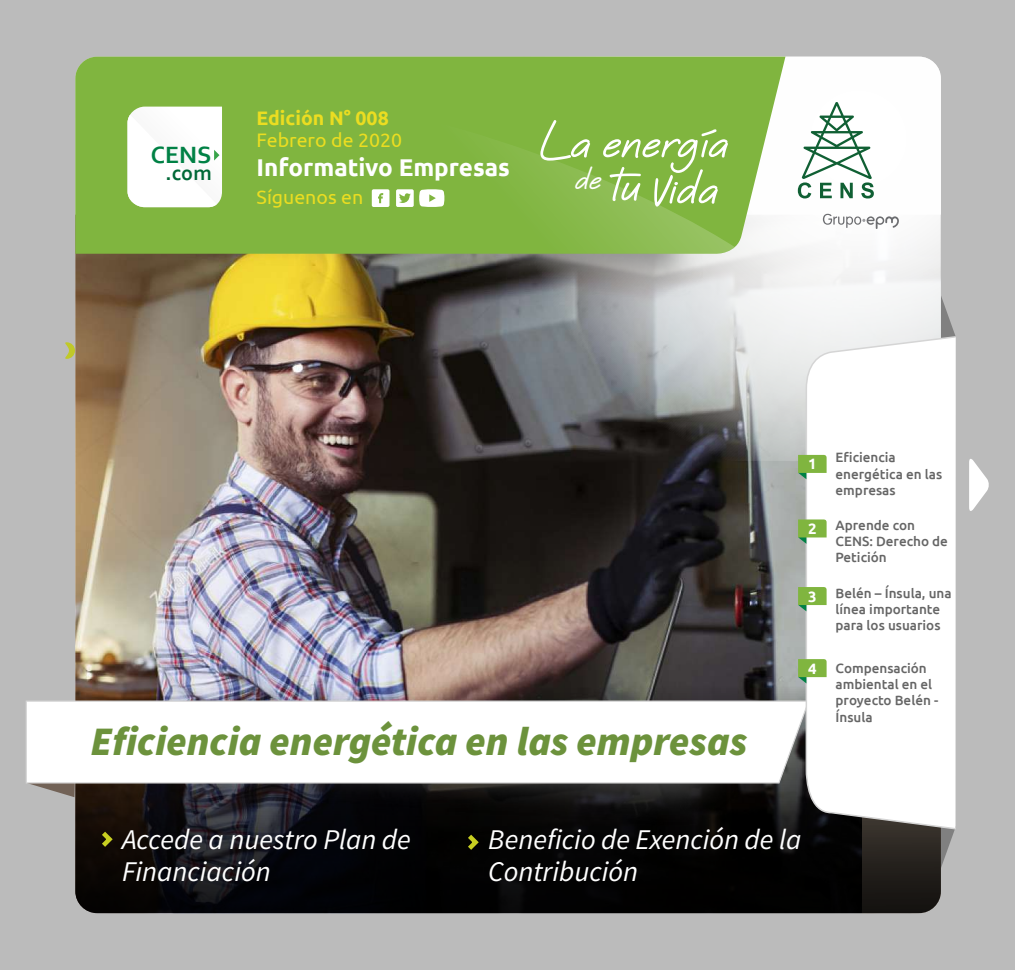
<style>
.page{position:relative;width:1015px;height:970px;background:#fff}
.page>*{position:absolute;margin:0;border:0;box-sizing:border-box;transform-origin:0 0}
.t1{font:italic 900 40.5px "Source Sans Pro";color:#6c923c}
.t2{font:700 32.25px "Quinzey";color:#fff}
.t3{font:italic 28.5px/31.5px "Source Sans Pro";color:#fff}
.t4{font:700 24.6px "Corbel";color:#008145}
.t5{font:700 24.3px "Ubuntu";color:#fff}
.t6{font:700 21.75px "Corbel";color:#006837}
.t7{font:19.5px "Ubuntu";color:#ebdd21}
.t8{font:700 19.5px "Ubuntu";color:#ebdd21}
.t9{font:700 15px "Ubuntu";color:#fff}
.t10{font:500 13.5px/16.2px "Ubuntu";color:#666}
</style>
<div class="page">
<div style="left:0;top:0;width:1015px;height:969px;background:#bbb"></div>
<svg style="left:969px;top:459px;width:20px;height:52px"></svg>
<svg style="left:941px;top:296px;width:14px;height:39px"></svg>
<svg style="left:941px;top:830px;width:14px;height:38px"></svg>
<img style="left:75px;top:323px;width:730px;height:207px">
<svg style="left:506px;top:57px;width:435px;height:404px"></svg>
<img style="left:75px;top:254px;width:654px;height:69px">
<svg style="left:75px;top:57px;width:718px;height:197px;fill:#80b53f"></svg>
<svg style="left:75px;top:78px;width:660px;height:176px"></svg>
<img style="left:75px;top:530px;width:866px;height:382px">
<div style="left:128px;top:106px;width:94px;height:101px;background:#fff"></div>
<svg style="left:540px;top:120px;width:50px;height:40px"></svg>
<svg style="left:603px;top:129px;width:125px;height:77px"></svg>
<svg style="left:372px;top:189px;width:17px;height:18px"></svg>
<svg style="left:396px;top:189px;width:48px;height:18px"></svg>
<svg style="left:30px;top:784px;width:45px;height:13px"></svg>
<img style="left:98px;top:784px;width:694px;height:65px">
<svg style="left:26px;top:699px;width:779px;height:85px"></svg>
<svg style="left:805px;top:335px;width:151px;height:495px"></svg>
<svg style="left:798px;top:519px;width:28px;height:24px"></svg>
<svg style="left:798px;top:454px;width:28px;height:25px"></svg>
<svg style="left:798px;top:658px;width:28px;height:25px"></svg>
<svg style="left:798px;top:586px;width:28px;height:25px"></svg>
<svg style="left:798px;top:102px;width:76px;height:96px"></svg>
<svg style="left:823px;top:214px;width:76px;height:15px"></svg>
<svg style="left:65px;top:342px;width:10px;height:17px"></svg>
<svg style="left:97px;top:826px;width:19px;height:25px"></svg>
<svg style="left:463px;top:829px;width:19px;height:25px"></svg>
<h3 class="t4" style="left:151px;top:140px;width:62px">CENS</h3>
<h3 class="t6" style="left:165px;top:159px;width:48px">.com</h3>
<h3 class="t8" style="left:257px;top:107px;width:134px">Edición N° 008</h3>
<h3 class="t7" style="left:257px;top:129px;width:147px">Febrero de 2020</h3>
<h3 class="t5" style="left:257px;top:152px;width:255px">Informativo Empresas</h3>
<h3 class="t7" style="left:257px;top:185px;width:108px">Síguenos en</h3>
<h2 class="t2" style="left:575px;top:158px;width:28px">de</h2>
<h1 class="t1" style="left:90px;top:713px;width:658px">Eficiencia energética en las empresas</h1>
<p class="t9" style="left:808px;top:455px;width:10px">1</p>
<p class="t9" style="left:808px;top:519px;width:10px">2</p>
<p class="t9" style="left:808px;top:587px;width:10px">3</p>
<p class="t9" style="left:808px;top:659px;width:10px">4</p>
<p class="t10" style="left:835px;top:449px;width:108px">Eficiencia energética en las empresas</p>
<p class="t10" style="left:835px;top:516px;width:114px">Aprende con<br>CENS: Derecho de<br>Petición</p>
<p class="t10" style="left:835px;top:584px;width:118px">Belén – Ínsula, una línea importante para los usuarios</p>
<p class="t10" style="left:835px;top:659px;width:104px">Compensación ambiental en el proyecto Belén -<br>Ínsula</p>
<h3 class="t3" style="left:122px;top:823px;width:290px">Accede a nuestro Plan de<br>Financiación</h3>
<h3 class="t3" style="left:488px;top:823px;width:315px">Beneficio de Exención de la<br>Contribución</h3>
</div>
